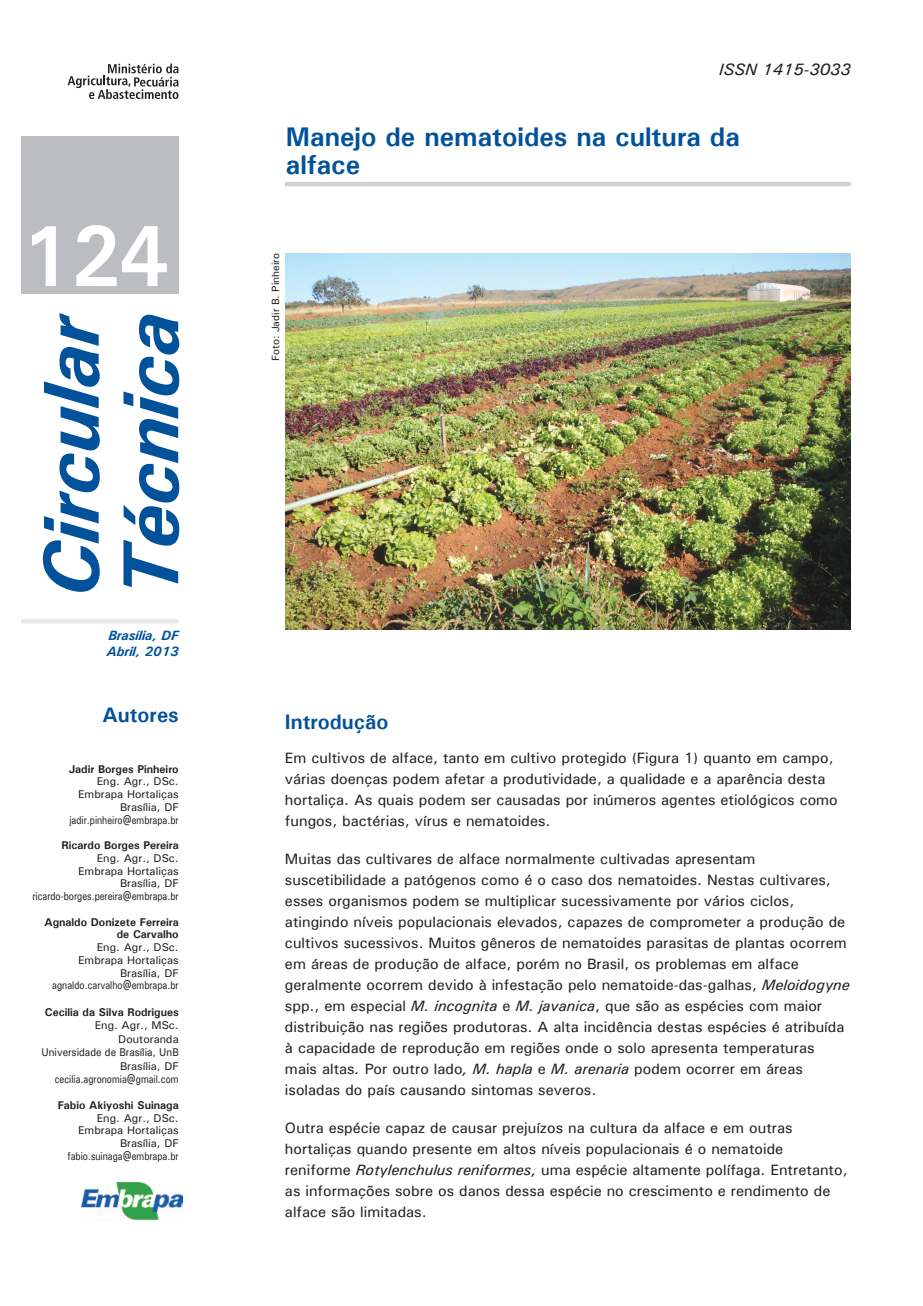
<style>
.page{position:relative;width:923px;height:1306px;background:#fff}
.page>*{position:absolute;margin:0;border:0;box-sizing:border-box;transform-origin:0 0}
.t1{font:700 87px "Univers";color:#fff;scale:.9 1}
.t2{font:italic 700 79.5px "Univers";color:#01519b}
.Título_1{font:700 27px "Univers";color:#01519b}
.Título_8{font:700 21px "Univers";color:#01519b}
.t3{font:italic 500 16.5px "Univers";color:#231f20}
.t4{font:500 15px/21px "Univers";color:#231f20}
.t5{font:italic 700 13.5px "Univers";color:#01519b}
.t6{font:500 11.25px "Univers";color:#231f20}
.t7{font:500 11.25px "Univers";color:#231f20;scale:.8 1}
.Título_8-2{font:700 11.25px/12.8px "Univers";color:#231f20;text-align:right}
.t8{font:500 11.25px "Univers";color:#231f20;scale:.9 1}
.t9{font:500 10.5px "Univers";color:#231f20}
.s1{font-style:italic}
</style>
<div class="page">
<div style="left:21px;top:136px;width:158px;height:157px;background:#bcbdc0"></div>
<hr style="left:285px;top:182px;width:565px;height:4px;background:#d1d2d4">
<hr style="left:21px;top:619px;width:158px;height:4px;background:#e6e7e9">
<img style="left:82px;top:1182px;width:100px;height:38px">
<svg style="left:68px;top:63px;width:110px;height:36px"></svg>
<img style="left:286px;top:253px;width:564px;height:376px">
<p class="t1" style="left:21px;top:201px;width:165px">124</p>
<p class="t2" style="left:21px;top:597px;width:287px;rotate:-90deg">Circular</p>
<p class="t2" style="left:100px;top:597px;width:286px;rotate:-90deg">Técnica</p>
<p class="t5" style="left:108px;top:626px;width:72px">Brasília, DF</p>
<p class="t5" style="left:107px;top:642px;width:73px">Abril, 2013</p>
<p class="Título_8" style="left:102px;top:701px;width:78px">Autores</p>
<p class="Título_8-2" style="left:69px;top:762px;width:111px">Jadir Borges Pinheiro</p>
<p class="t6" style="left:97px;top:774px;width:83px">Eng. Agr., DSc.</p>
<p class="t6" style="left:78px;top:787px;width:102px">Embrapa Hortaliças</p>
<p class="t6" style="left:120px;top:799px;width:60px">Brasília, DF</p>
<p class="t7" style="left:69px;top:812px;width:138px">jadir.pinheiro@embrapa.br</p>
<p class="Título_8-2" style="left:62px;top:838px;width:119px">Ricardo Borges Pereira</p>
<p class="t6" style="left:97px;top:850px;width:83px">Eng. Agr., DSc.</p>
<p class="t6" style="left:78px;top:863px;width:102px">Embrapa Hortaliças</p>
<p class="t6" style="left:120px;top:876px;width:60px">Brasília, DF</p>
<p class="t7" style="left:32px;top:889px;width:184px">ricardo-borges.pereira@embrapa.br</p>
<p class="Título_8-2" style="left:44px;top:915px;width:136px">Agnaldo Donizete Ferreira de Carvalho</p>
<p class="t6" style="left:97px;top:940px;width:83px">Eng. Agr., DSc.</p>
<p class="t6" style="left:78px;top:952px;width:102px">Embrapa Hortaliças</p>
<p class="t6" style="left:120px;top:965px;width:60px">Brasília, DF</p>
<p class="t7" style="left:52px;top:978px;width:159px">agnaldo.carvalho@embrapa.br</p>
<p class="Título_8-2" style="left:45px;top:1005px;width:135px">Cecilia da Silva Rodrigues</p>
<p class="t6" style="left:95px;top:1018px;width:85px">Eng. Agr., MSc.</p>
<p class="t6" style="left:118px;top:1031px;width:62px">Doutoranda</p>
<p class="t8" style="left:42px;top:1045px;width:154px">Universidade de Brasília, UnB</p>
<p class="t6" style="left:120px;top:1058px;width:60px">Brasília, DF</p>
<p class="t7" style="left:55px;top:1072px;width:156px">cecilia.agronomia@gmail.com</p>
<p class="Título_8-2" style="left:58px;top:1098px;width:123px">Fabio Akiyoshi Suinaga</p>
<p class="t6" style="left:97px;top:1110px;width:83px">Eng. Agr., DSc.</p>
<p class="t6" style="left:78px;top:1123px;width:102px">Embrapa Hortaliças</p>
<p class="t6" style="left:120px;top:1135px;width:60px">Brasília, DF</p>
<p class="t7" style="left:67px;top:1148px;width:141px">fabio.suinaga@embrapa.br</p>
<p class="t3" style="left:719px;top:59px;width:133px">ISSN 1415-3033</p>
<p class="Título_1" style="left:286px;top:119px;width:455px">Manejo de nematoides na cultura da</p>
<p class="Título_1" style="left:286px;top:148px;width:76px">alface</p>
<p class="t9" style="left:269px;top:361px;width:109px;rotate:-90deg">Foto: Jadir B. Pinheiro</p>
<p class="Título_8" style="left:285px;top:708px;width:105px">Introdução</p>
<p class="t4" style="left:285px;top:747px;width:554px">Em cultivos de alface, tanto em cultivo protegido (Figura 1) quanto em campo, várias doenças podem afetar a produtividade, a qualidade e a aparência desta hortaliça. As quais podem ser causadas por inúmeros agentes etiológicos como fungos, bactérias, vírus e nematoides.</p>
<p class="t4" style="left:285px;top:848px;width:566px">Muitas das cultivares de alface normalmente cultivadas apresentam suscetibilidade a patógenos como é o caso dos nematoides. Nestas cultivares, esses organismos podem se multiplicar sucessivamente por vários ciclos, atingindo níveis populacionais elevados, capazes de comprometer a produção de cultivos sucessivos. Muitos gêneros de nematoides parasitas de plantas ocorrem em áreas de produção de alface, porém no Brasil, os problemas em alface geralmente ocorrem devido à infestação pelo nematoide-das-galhas, <span class="s1">Meloidogyne </span>spp., em especial <span class="s1">M. incognita</span> e <span class="s1">M. javanica</span>, que são as espécies com maior distribuição nas regiões produtoras. A alta incidência destas espécies é atribuída à capacidade de reprodução em regiões onde o solo apresenta temperaturas mais altas<span class="s1">.</span> Por outro lado<span class="s1">, M. hapla</span> e <span class="s1">M. arenaria</span> podem ocorrer em áreas isoladas do país causando sintomas severos.</p>
<p class="t4" style="left:285px;top:1117px;width:564px">Outra espécie capaz de causar prejuízos na cultura da alface e em outras hortaliças quando presente em altos níveis populacionais é o nematoide reniforme <span class="s1">Rotylenchulus reniformes,</span> uma espécie altamente polífaga. Entretanto, as informações sobre os danos dessa espécie no crescimento e rendimento de alface são limitadas.</p>
</div>
